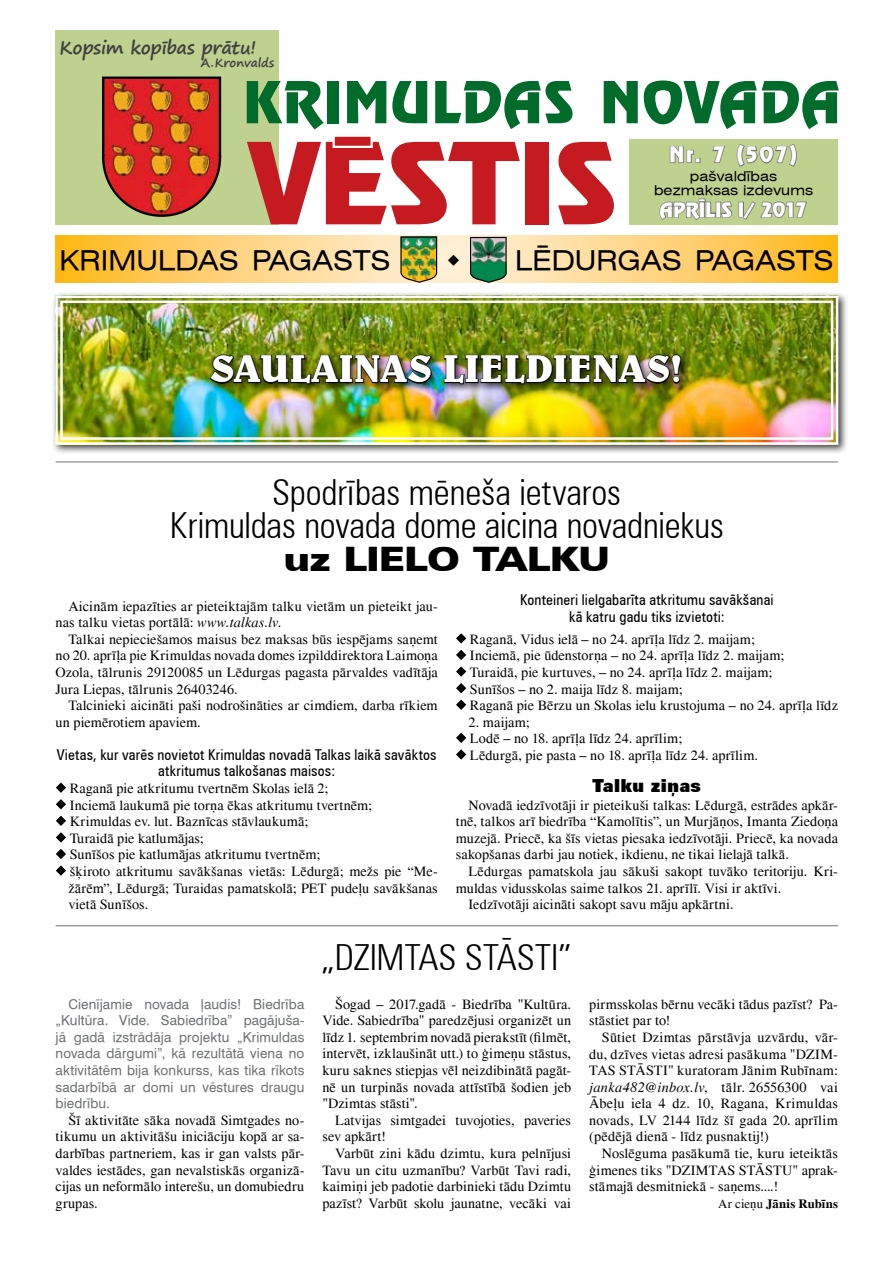
<style>
.page{position:relative;width:893px;height:1263px;background:#fff}
.page>*{position:absolute;margin:0;border:0;box-sizing:border-box;transform-origin:0 0}
.t1{font:111.3px "Revue TL";letter-spacing:-.015em;color:#c51a20;scale:1.05 1}
.t2{font:57px "Revue TL";letter-spacing:.01em;color:#006b2a}
.t3{font:700 39px "Belwe TL";letter-spacing:-.015em;color:#fff}
.t4{font:300 condensed 36px/33px "Zurich TL";letter-spacing:-.005em;color:#000;text-align:center}
.t5{font:900 expanded 33px "Zurich TL";letter-spacing:-.005em;color:#000}
.t6{font:expanded 27px "Swiss 721 TL";color:#000}
.t7{font:21px "Revue TL";color:#fff}
.t8{font:19.5px "Revue TL";letter-spacing:-.015em;color:#fff}
.t9{font:700 18px "Segoe Print";letter-spacing:-.02em;color:#414142}
.t10{font:900 18px "Zurich TL";letter-spacing:-.005em;color:#000}
.t11{font:condensed 15px/16.5px "Zurich TL";letter-spacing:.01em;color:#000;text-align:center}
.t12{font:14.25px/16.6px "Times";letter-spacing:.005em;color:#000;text-align:justify}
.t13{font:13.5px/16.6px "Swiss 721 TL";letter-spacing:.005em;color:#6d6f71;text-align:justify}
.t14{font:expanded 13.5px/13.4px "Swiss 721 TL";letter-spacing:.01em;color:#000;text-align:center}
.t15{font:700 12.75px "Times";letter-spacing:.015em;color:#000}
.t16{font:700 12px "Segoe Print";color:#414142}
.s1{font-style:italic}
.s2{font-weight:400}
</style>
<div class="page">
<div style="left:55px;top:30px;width:224px;height:194px;background:#bfd18f"></div>
<svg style="left:55px;top:236px;width:783px;height:47px"></svg>
<img style="left:400px;top:236px;width:38px;height:47px">
<svg style="left:469px;top:236px;width:38px;height:47px"></svg>
<div style="left:629px;top:139px;width:209px;height:85px;background:#bfd18f"></div>
<svg style="left:669px;top:146px;width:31px;height:17px"></svg>
<svg style="left:712px;top:146px;width:13px;height:17px"></svg>
<svg style="left:736px;top:144px;width:61px;height:23px"></svg>
<svg style="left:659px;top:199px;width:74px;height:21px"></svg>
<div style="left:738px;top:202px;width:6px;height:16px;border:2px solid #6d6f71"></div>
<svg style="left:741px;top:201px;width:66px;height:19px"></svg>
<img style="left:102px;top:76px;width:120px;height:141px">
<div style="left:333px;top:135px;width:40px;height:13px;background:#c51a20;border:2px solid #fff"></div>
<div style="left:51px;top:292px;width:842px;height:226px;background:#000;opacity:.75"></div>
<img style="left:54px;top:294px;width:786px;height:152px">
<div style="left:60px;top:301px;width:773px;height:139px;border:2px solid #fff"></div>
<div style="left:205px;top:350px;width:688px;height:158px;background:#000;opacity:.75"></div>
<img style="left:209px;top:354px;width:224px;height:31px">
<img style="left:443px;top:354px;width:239px;height:31px">
<svg style="left:171px;top:511px;width:74px;height:7px"></svg>
<svg style="left:251px;top:477px;width:473px;height:41px"></svg>
<hr style="left:56px;top:925px;width:782px;height:1px;background:#808285">
<hr style="left:56px;top:461px;width:782px;height:1px;background:#808285">
<svg style="left:448px;top:254px;width:11px;height:11px"></svg>
<svg style="left:56px;top:782px;width:10px;height:94px"></svg>
<svg style="left:456px;top:633px;width:11px;height:77px"></svg>
<svg style="left:456px;top:732px;width:11px;height:28px"></svg>
<p class="t9" style="left:60px;top:31px;width:198px">Kopsim kopības prātu!</p>
<p class="t16" style="left:201px;top:52px;width:75px">A.Kronvalds</p>
<h2 class="t2" style="left:243px;top:67px;width:599px">KRIMULDAS NOVADA</h2>
<h3 class="t7" style="left:669px;top:142px;width:130px">Nr. 7 (507)</h3>
<p class="t14" style="left:654px;top:170px;width:161px">pašvaldības bezmaksas izdevums</p>
<h1 class="t1" style="left:247px;top:115px;width:353px">VESTIS</h1>
<h3 class="t8" style="left:659px;top:198px;width:150px">APRĪLIS I/ 2017</h3>
<h3 class="t6" style="left:60px;top:244px;width:332px">KRIMULDAS PAGASTS</h3>
<h3 class="t6" style="left:515px;top:244px;width:320px">LĒDURGAS PAGASTS</h3>
<h3 class="t3" style="left:210px;top:344px;width:474px">SAULAINAS LIELDIENAS!</h3>
<h3 class="t4" style="left:170px;top:476px;width:556px">Spodrības mēneša ietvaros<br>Krimuldas novada dome aicina novadniekus</h3>
<h3 class="t5" style="left:284px;top:540px;width:327px">uz LIELO TALKU</h3>
<p class="t12" style="left:56px;top:598px;width:384px;text-indent:13px">Aicinām iepazīties ar pieteiktajām talku vietām un pieteikt jau&shy;nas talku vietas portālā: <span class="s1">www.talkas.lv</span>.</p>
<p class="t12" style="left:56px;top:631px;width:384px;text-indent:13px">Talkai nepieciešamos maisus bez maksas būs iespējams saņemt no 20. aprīļa pie Krimuldas novada domes izpilddirektora Laimoņa Ozola, tālrunis 29120085 un Lēdurgas pagasta pārvaldes vadītāja Jura Liepas, tālrunis 26403246.</p>
<p class="t12" style="left:56px;top:697px;width:384px;text-indent:13px">Talcinieki aicināti paši nodrošināties ar cimdiem, darba rīkiem un piemērotiem apaviem.</p>
<p class="t11" style="left:57px;top:746px;width:381px">Vietas, kur varēs novietot Krimuldas novadā Talkas laikā savāktos atkritumus talkošanas maisos:</p>
<p class="t12" style="left:68px;top:780px;width:371px;text-align:left">Raganā pie atkritumu tvertnēm Skolas ielā 2;<br>Inciemā laukumā pie torņa ēkas atkritumu tvertnēm;<br>Krimuldas ev. lut. Baznīcas stāvlaukumā;<br>Turaidā pie katlumājas;<br>Sunīšos pie katlumājas atkritumu tvertnēm;<br>šķiroto atkritumu savākšanas vietās: Lēdurgā; mežs pie “Me&shy;žārēm”, Lēdurgā; Turaidas pamatskolā; PET pudeļu savākšanas vietā Sunīšos.</p>
<p class="t11" style="left:520px;top:592px;width:255px">Konteineri lielgabarīta atkritumu savākšanai kā katru gadu tiks izvietoti:</p>
<p class="t12" style="left:470px;top:631px;width:369px;text-align:left">Raganā, Vidus ielā – no 24. aprīļa līdz 2. maijam;<br>Inciemā, pie ūdenstorņa – no 24. aprīļa līdz 2. maijam;<br>Turaidā, pie kurtuves, – no 24. aprīļa līdz 2. maijam;<br>Sunīšos – no 2. maija līdz 8. maijam;<br>Raganā pie Bērzu un Skolas ielu krustojuma – no 24. aprīļa līdz</p>
<p class="t12" style="left:469px;top:714px;width:291px;text-align:left">2. maijam;<br>Lodē – no 18. aprīļa līdz 24. aprīlim;<br>Lēdurgā, pie pasta – no 18. aprīļa līdz 24. aprīlim.</p>
<p class="t10" style="left:592px;top:775px;width:110px">Talku ziņas</p>
<p class="t12" style="left:456px;top:797px;width:384px;text-indent:13px">Novadā iedzīvotāji ir pieteikuši talkas: Lēdurgā, estrādes apkār&shy;tnē, talkos arī biedrība “Kamolītis”, un Murjāņos, Imanta Ziedoņa muzejā. Priecē, ka šīs vietas piesaka iedzīvotāji. Priecē, ka novada sakopšanas darbi jau notiek, ikdienu, ne tikai lielajā talkā.</p>
<p class="t12" style="left:469px;top:863px;width:371px">Lēdurgas pamatskola jau sākuši sakopt tuvāko teritoriju. Kri-</p>
<p class="t12" style="left:456px;top:880px;width:327px">muldas vidusskolas saime talkos 21. aprīlī. Visi ir aktīvi.</p>
<p class="t12" style="left:469px;top:896px;width:266px">Iedzīvotāji aicināti sakopt savu māju apkārtni.</p>
<p class="t13" style="left:56px;top:995px;width:250px;text-indent:13px">Cienījamie novada ļaudis! Biedrība „Kultūra. Vide. Sabiedrība” pagājuša&shy;jā gadā izstrādāja projektu „Krimuldas novada dārgumi”, kā rezultātā viena no aktivitātēm bija konkurss, kas tika rīkots sadarbībā ar domi un vēstures draugu biedrību.</p>
<p class="t12" style="left:56px;top:1112px;width:250px;text-indent:13px">Šī aktivitāte sāka novadā Simtgades no&shy;tikumu un aktivitāšu iniciāciju kopā ar sa&shy;darbības partneriem, kas ir gan valsts pār&shy;valdes iestādes, gan nevalstiskās organizā&shy;cijas un neformālo interešu, un domubiedru grupas.</p>
<h3 class="t4" style="left:322px;top:940px;width:250px">„DZIMTAS STĀSTI”</h3>
<p class="t12" style="left:322px;top:996px;width:250px;text-indent:13px">Šogad – 2017.gadā - Biedrība "Kultūra.<br>Vide. Sabiedrība" paredzējusi organizēt un līdz 1. septembrim novadā pierakstīt (filmēt, intervēt, izklaušināt utt.) to ģimeņu stāstus, kuru saknes stiepjas vēl neizdibinātā pagāt&shy;nē un turpinās novada attīstībā šodien jeb "Dzimtas stāsti".</p>
<p class="t12" style="left:322px;top:1112px;width:250px;text-indent:13px">Latvijas simtgadei tuvojoties, paveries sev apkārt!</p>
<p class="t12" style="left:322px;top:1145px;width:250px;text-indent:13px">Varbūt zini kādu dzimtu, kura pelnījusi Tavu un citu uzmanību? Varbūt Tavi radi, kaimiņi jeb padotie darbinieki tādu Dzimtu pazīst? Varbūt skolu jaunatne, vecāki vai</p>
<p class="t12" style="left:589px;top:996px;width:250px">pirmsskolas bērnu vecāki tādus pazīst? Pa&shy;stāstiet par to!</p>
<p class="t12" style="left:589px;top:1029px;width:250px;text-indent:13px">Sūtiet Dzimtas pārstāvja uzvārdu, vār&shy;du, dzīves vietas adresi pasākuma "DZIM-TAS STĀSTI" kuratoram Jānim Rubīnam: <span class="s1">janka482@inbox.lv</span>, tālr. 26556300 vai Ābeļu iela 4 dz. 10, Ragana, Krimuldas novads, LV 2144 līdz šī gada 20. aprīlim (pēdējā dienā - līdz pusnaktij!)</p>
<p class="t12" style="left:589px;top:1145px;width:250px;text-indent:13px">Noslēguma pasākumā tie, kuru ieteiktās ģimenes tiks "DZIMTAS STĀSTU" aprak&shy;stāmajā desmitniekā - saņems....!</p>
<p class="t15" style="left:718px;top:1196px;width:121px"><span class="s2">Ar cieņu</span> Jānis Rubīns</p>
</div>
